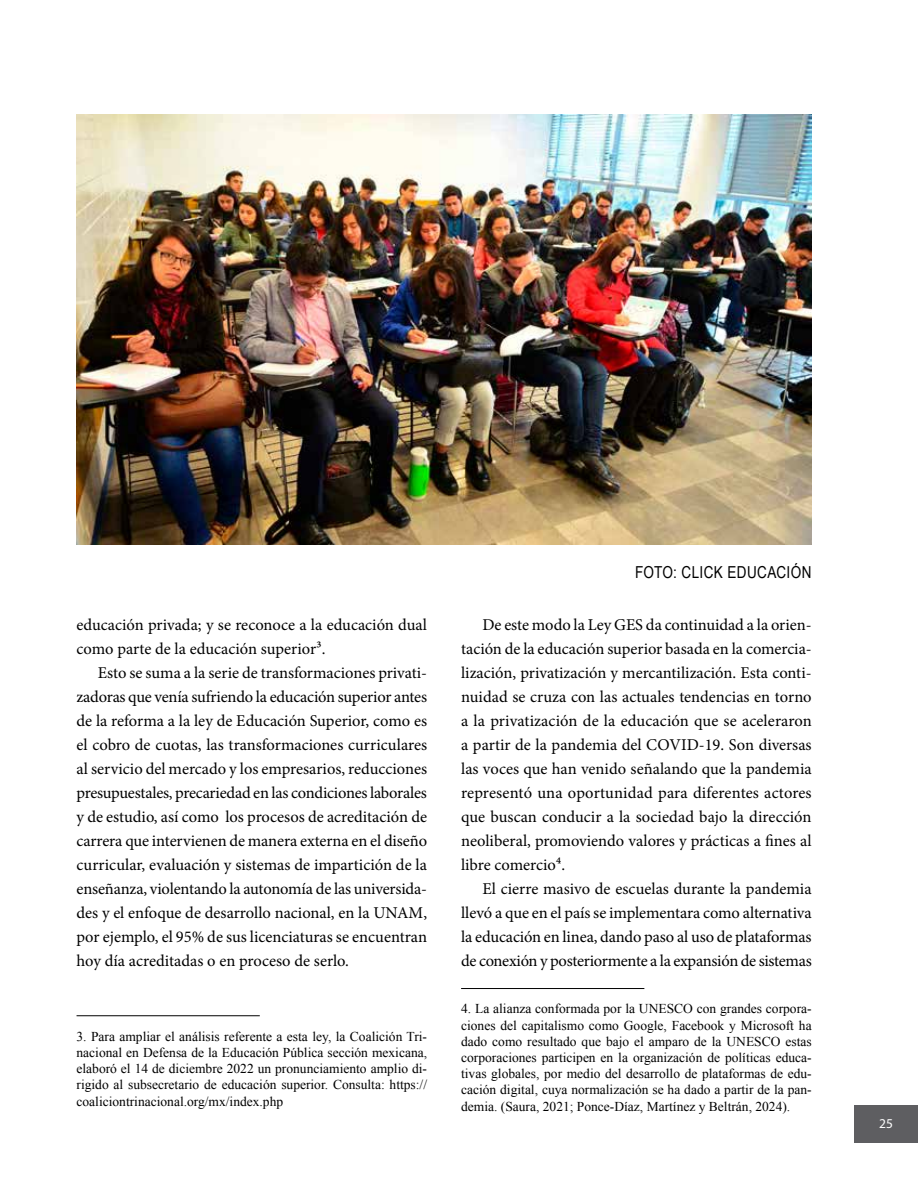
<style>
.page{position:relative;width:918px;height:1188px;background:#fff}
.page>*{position:absolute;margin:0;border:0;box-sizing:border-box;transform-origin:0 0}
.t1{font:16.5px/24px "Minion Pro";color:#000;text-align:justify}
.t2{font:16.5px "Arial Narrow";letter-spacing:.02em;color:#000}
.t3{font:13.5px/16.2px "Times New Roman";color:#000;text-align:justify}
.t4{font:13.5px "Myriad Pro";color:#fff}
</style>
<div class="page">
<div style="left:854px;top:1105px;width:64px;height:38px;background:#5e5e61"></div>
<hr style="left:77px;top:1015px;width:183px;height:1px;background:#000">
<hr style="left:461px;top:988px;width:183px;height:1px;background:#000">
<img style="left:77px;top:115px;width:735px;height:429px">
<p class="t1" style="left:77px;top:613px;width:352px">educación privada; y se reconoce a la educación dual como parte de la educación superior³.</p>
<p class="t1" style="left:77px;top:661px;width:352px;text-indent:21px">Esto se suma a la serie de transformaciones privati&shy;zadoras que venía sufriendo la educación superior antes de la reforma a la ley de Educación Superior, como es el cobro de cuotas, las transformaciones curriculares al servicio del mercado y los empresarios, reducciones presupuestales, precariedad en las condiciones laborales y de estudio, así como los procesos de acreditación de carrera que intervienen de manera externa en el diseño curricular, evaluación y sistemas de impartición de la enseñanza, violentando la autonomía de las universida&shy;des y el enfoque de desarrollo nacional, en la UNAM, por ejemplo, el 95% de sus licenciaturas se encuentran hoy día acreditadas o en proceso de serlo.</p>
<p class="t3" style="left:77px;top:1028px;width:352px">3. Para ampliar el análisis referente a esta ley, la Coalición Tri&shy;nacional en Defensa de la Educación Pública sección mexicana, elaboró el 14 de diciembre 2022 un pronunciamiento amplio di&shy;rigido al subsecretario de educación superior. Consulta: https:// coaliciontrinacional.org/mx/index.php</p>
<p class="t2" style="left:635px;top:560px;width:178px">FOTO: CLICK EDUCACIÓN</p>
<p class="t1" style="left:461px;top:613px;width:352px;text-indent:21px">De este modo la Ley GES da continuidad a la orien&shy;tación de la educación superior basada en la comercia&shy;lización, privatización y mercantilización. Esta conti&shy;nuidad se cruza con las actuales tendencias en torno a la privatización de la educación que se aceleraron a partir de la pandemia del COVID-19. Son diversas las voces que han venido señalando que la pandemia representó una oportunidad para diferentes actores que buscan conducir a la sociedad bajo la dirección neoliberal, promoviendo valores y prácticas a fines al libre comercio⁴.</p>
<p class="t1" style="left:461px;top:877px;width:352px;text-indent:21px">El cierre masivo de escuelas durante la pandemia llevó a que en el país se implementara como alternativa la educación en linea, dando paso al uso de plataformas de conexión y posteriormente a la expansión de sistemas</p>
<p class="t3" style="left:461px;top:1001px;width:352px">4. La alianza conformada por la UNESCO con grandes corpora&shy;ciones del capitalismo como Google, Facebook y Microsoft ha dado como resultado que bajo el amparo de la UNESCO estas corporaciones participen en la organización de políticas educa&shy;tivas globales, por medio del desarrollo de plataformas de edu&shy;cación digital, cuya normalización se ha dado a partir de la pan&shy;demia. (Saura, 2021; Ponce-Díaz, Martínez y Beltrán, 2024).</p>
<p class="t4" style="left:879px;top:1115px;width:16px">25</p>
</div>
